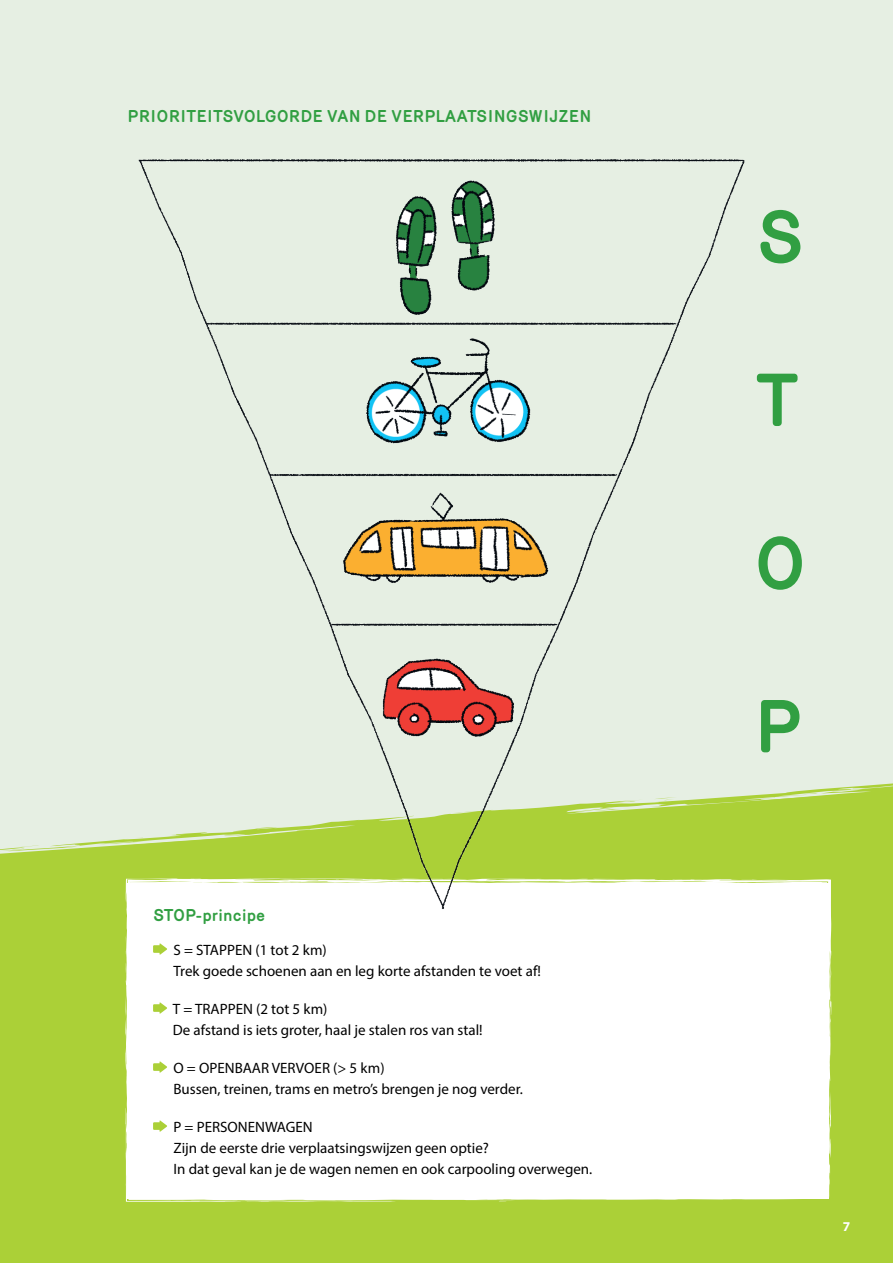
<style>
.page{position:relative;width:893px;height:1263px;background:#e6efe3}
.page>*{position:absolute;margin:0;border:0;box-sizing:border-box;transform-origin:0 0}
.t1{font:700 72px "Mercury";color:#319f42}
.t2{font:700 16.5px "Mercury";color:#319f42}
.t3{font:15px/21px "Myriad Pro";color:#000}
.t4{font:700 13.5px "Myriad Pro";color:#fff}
</style>
<div class="page">
<div style="left:0;top:783px;width:893px;height:480px;background:#abd037"></div>
<svg style="left:0;top:845px;width:80px;height:20px"></svg>
<svg style="left:749px;top:801px;width:100px;height:8px"></svg>
<svg style="left:801px;top:793px;width:22px;height:1px"></svg>
<div style="left:125px;top:878px;width:708px;height:322px;background:#fff"></div>
<svg style="left:826px;top:1088px;width:5px;height:110px"></svg>
<svg style="left:745px;top:879px;width:45px;height:4px"></svg>
<svg style="left:497px;top:1199px;width:18px;height:3px"></svg>
<div style="left:126px;top:972px;width:279px;height:230px;background:#fff"></div>
<svg style="left:777px;top:1198px;width:26px;height:1px"></svg>
<img style="left:128px;top:159px;width:617px;height:769px">
<p class="t2" style="left:128px;top:106px;width:465px">PRIORITEITSVOLGORDE VAN DE VERPLAATSINGSWIJZEN</p>
<p class="t2" style="left:153px;top:905px;width:114px">STOP-principe</p>
<p class="t3" style="left:173px;top:939px;width:369px">S = STAPPEN (1 tot 2 km)<br>Trek goede schoenen aan en leg korte afstanden te voet af!</p>
<p class="t3" style="left:173px;top:998px;width:311px">T = TRAPPEN (2 tot 5 km)<br>De afstand is iets groter, haal je stalen ros van stal!</p>
<p class="t3" style="left:173px;top:1057px;width:351px">O = OPENBAAR VERVOER (&gt; 5 km)<br>Bussen, treinen, trams en metro’s brengen je nog verder.</p>
<p class="t3" style="left:173px;top:1116px;width:420px">P = PERSONENWAGEN<br>Zijn de eerste drie verplaatsingswijzen geen optie?<br>In dat geval kan je de wagen nemen en ook carpooling overwegen.</p>
<h1 class="t1" style="left:756px;top:195px;width:51px">S</h1>
<h1 class="t1" style="left:756px;top:358px;width:44px">T</h1>
<h1 class="t1" style="left:754px;top:522px;width:54px">O</h1>
<h1 class="t1" style="left:754px;top:685px;width:50px">P</h1>
<p class="t4" style="left:843px;top:1217px;width:9px">7</p>
</div>
